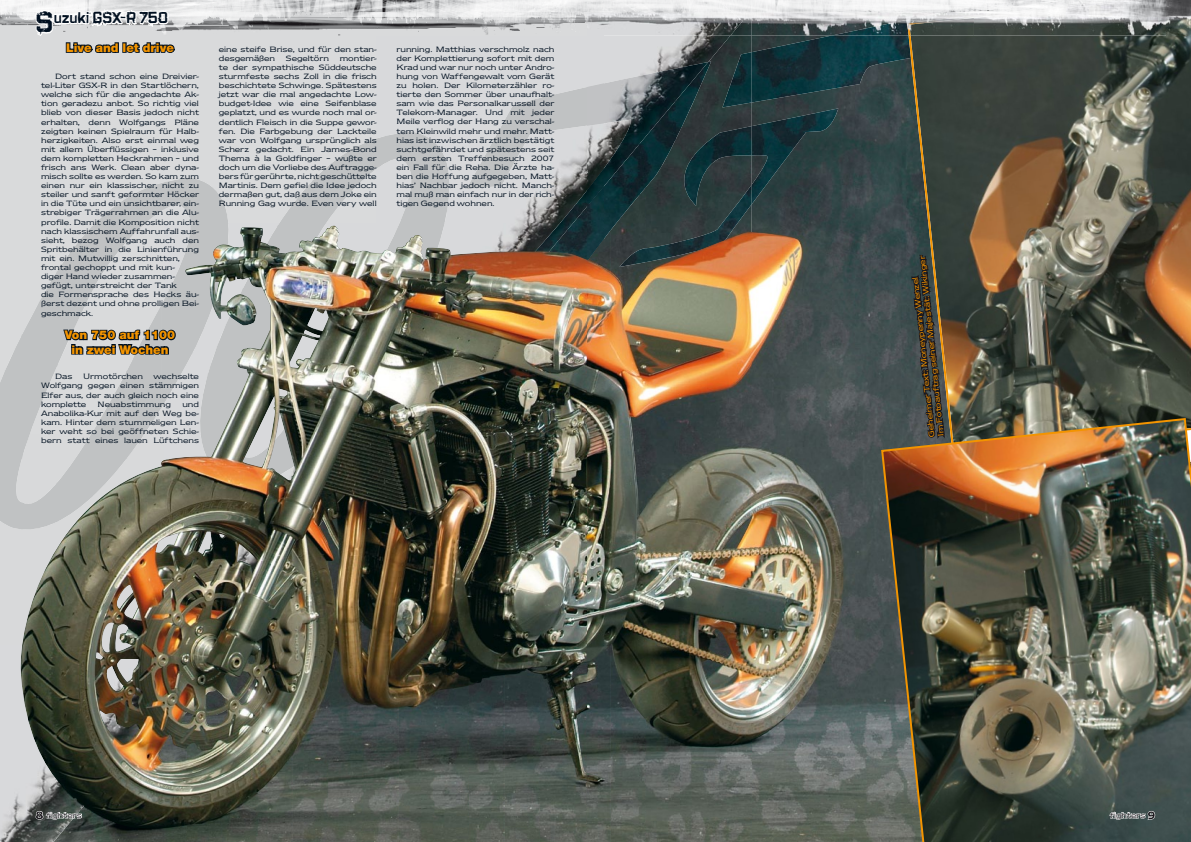
<style>
.page{position:relative;width:1191px;height:842px;background:#fff}
.page>*{position:absolute;margin:0;border:0;box-sizing:border-box;transform-origin:0 0}
.t1{font:16px "House Movements PS Soiled";color:#000f1f}
.t2{font:900 12px/14.4px "Helvetica Neue";color:#f39400;text-align:center}
.t3{font:8px/9.1px "Newtext EF";color:#000f1f;text-align:justify}
.t4{font:8px/9.1px "Newtext EF";color:#f39400}
.t5{font:8px "Newtext EF";color:#1a171c}
.s1{font-size:29.2px}
.s2{font-weight:600;font-size:11px}
</style>
<div class="page">
<img style="left:575px;top:289px;width:12px;height:553px">
<img style="left:540px;top:289px;width:35px;height:553px">
<img style="left:434px;top:829px;width:35px;height:13px">
<img style="left:505px;top:829px;width:35px;height:13px">
<img style="left:399px;top:829px;width:35px;height:13px">
<img style="left:469px;top:829px;width:36px;height:13px">
<img style="left:363px;top:829px;width:36px;height:13px">
<img style="left:328px;top:829px;width:35px;height:13px">
<img style="left:293px;top:829px;width:35px;height:13px">
<img style="left:258px;top:829px;width:35px;height:13px">
<img style="left:222px;top:829px;width:36px;height:13px">
<img style="left:187px;top:829px;width:35px;height:13px">
<img style="left:152px;top:829px;width:35px;height:13px">
<img style="left:116px;top:829px;width:36px;height:13px">
<img style="left:81px;top:829px;width:35px;height:13px">
<img style="left:71px;top:829px;width:10px;height:13px">
<div style="left:0;top:36px;width:587px;height:187px;background:#d9dadb"></div>
<img style="left:518px;top:223px;width:27px;height:3px">
<div style="left:0;top:645px;width:20px;height:176px;background:#d8d9db"></div>
<img style="left:0;top:821px;width:71px;height:21px">
<img style="left:91px;top:178px;width:141px;height:48px">
<img style="left:0;top:334px;width:20px;height:195px">
<img style="left:312px;top:131px;width:140px;height:71px">
<img style="left:277px;top:180px;width:36px;height:46px">
<img style="left:312px;top:201px;width:31px;height:25px">
<img style="left:382px;top:201px;width:66px;height:25px">
<img style="left:567px;top:187px;width:20px;height:102px">
<img style="left:554px;top:241px;width:14px;height:105px">
<img style="left:535px;top:83px;width:52px;height:50px">
<img style="left:466px;top:99px;width:69px;height:90px">
<img style="left:575px;top:169px;width:12px;height:35px">
<img style="left:545px;top:204px;width:42px;height:37px">
<img style="left:554px;top:240px;width:5px;height:36px">
<img style="left:20px;top:226px;width:534px;height:603px">
<svg style="left:62px;top:325px;width:115px;height:47px;background:#92979d"></svg>
<img style="left:0;top:0;width:587px;height:36px">
<svg style="left:30px;top:0;width:146px;height:65px"></svg>
<svg style="left:35px;top:810px;width:47px;height:11px"></svg>
<img style="left:681px;top:36px;width:227px;height:806px">
<img style="left:646px;top:782px;width:35px;height:60px">
<img style="left:611px;top:782px;width:35px;height:60px">
<img style="left:587px;top:782px;width:24px;height:60px">
<img style="left:587px;top:36px;width:1px;height:26px">
<img style="left:588px;top:36px;width:142px;height:47px">
<img style="left:675px;top:61px;width:36px;height:65px">
<img style="left:604px;top:205px;width:15px;height:27px">
<img style="left:587px;top:205px;width:17px;height:27px">
<img style="left:587px;top:62px;width:121px;height:71px">
<img style="left:587px;top:133px;width:32px;height:72px">
<img style="left:751px;top:36px;width:157px;height:66px">
<img style="left:722px;top:52px;width:29px;height:55px">
<img style="left:751px;top:108px;width:87px;height:96px">
<img style="left:619px;top:126px;width:132px;height:106px">
<img style="left:587px;top:232px;width:257px;height:550px">
<svg style="left:908px;top:36px;width:283px;height:381px;background:#5a5646"></svg>
<img style="left:880px;top:417px;width:311px;height:425px">
<svg style="left:906px;top:218px;width:40px;height:254px;background:#4c463b"></svg>
<img style="left:733px;top:0;width:174px;height:13px">
<img style="left:742px;top:13px;width:89px;height:23px">
<img style="left:587px;top:0;width:146px;height:13px">
<img style="left:587px;top:13px;width:155px;height:23px">
<img style="left:831px;top:13px;width:76px;height:23px">
<img style="left:1143px;top:0;width:48px;height:36px">
<img style="left:907px;top:0;width:236px;height:36px">
<svg style="left:1107px;top:810px;width:48px;height:12px"></svg>
<h1 class="t1" style="left:35px;top:7px;width:134px"><span class="s1">S</span>uzuki GSX-R 750</h1>
<h2 class="t2" style="left:66px;top:40px;width:109px">Live and let drive</h2>
<p class="t3" style="left:41px;top:72px;width:160px;text-align:left;text-indent:14px">Dort stand schon eine Dreivier&shy;tel-Liter GSX-R in den Startlöchern, welche sich für die angedachte Ak&shy;tion geradezu anbot. So richtig viel blieb von dieser Basis jedoch nicht erhalten, denn Wolfgangs Pläne zeigten keinen Spielraum für Halb&shy;herzigkeiten. Also erst einmal weg mit allem Überflüssigen – inklusive dem kompletten Heckrahmen – und frisch ans Werk. Clean aber dyna&shy;misch sollte es werden. So kam zum einen nur ein klassischer, nicht zu steiler und sanft geformter Höcker in die Tüte und ein unsichtbarer, ein&shy;strebiger Trägerrahmen an die Alu&shy;profile. Damit die Komposition nicht nach klassischem Auffahrunfall aus&shy;sieht, bezog Wolfgang auch den Spritbehälter in die Linienführung mit ein. Mutwillig zerschnitten, frontal gechoppt und mit kun&shy;diger Hand wieder zusammen&shy;gefügt, unterstreicht der Tank<br>die Formensprache des Hecks äu&shy;ßerst dezent und ohne prolligen Bei&shy;geschmack.</p>
<h2 class="t2" style="left:65px;top:328px;width:112px">Von 750 auf 1100 in zwei Wochen</h2>
<p class="t3" style="left:55px;top:372px;width:19px">Das</p>
<p class="t3" style="left:83px;top:372px;width:61px">Urmotörchen</p>
<p class="t3" style="left:41px;top:372px;width:159px;text-indent:112px">wechselte Wolfgang gegen einen stämmigen Elfer aus, der auch gleich noch eine komplette</p>
<p class="t3" style="left:98px;top:399px;width:75px">Neuabstimmung</p>
<p class="t3" style="left:41px;top:399px;width:159px;text-indent:141px">und Anabolika-Kur mit auf den Weg be&shy;kam. Hinter dem stummeligen Len&shy;ker weht so bei geöffneten Schie&shy;bern statt eines lauen Lüftchens</p>
<p class="t3" style="left:219px;top:44px;width:159px">eine steife Brise, und für den stan&shy;desgemäßen</p>
<p class="t3" style="left:219px;top:54px;width:160px;text-indent:121px">montier&shy;te der sympathische Süddeutsche sturmfeste sechs Zoll in die frisch beschichtete Schwinge. Spätestens jetzt war die mal angedachte Low&shy;budget-Idee wie eine Seifenblase geplatzt, und es wurde noch mal or&shy;dentlich Fleisch in die Suppe gewor&shy;fen. Die Farbgebung der Lackteile war von Wolfgang ursprünglich als Scherz gedacht. Ein James-Bond Thema à la Goldfinger – wußte er doch um die Vorliebe des Auftragge&shy;bers für gerührte, nicht geschüttelte Martinis. Dem gefiel die Idee jedoch dermaßen gut, daß aus dem Joke ein Running Gag wurde. Even very well</p>
<p class="t3" style="left:396px;top:44px;width:160px">running. Matthias verschmolz nach der Komplettierung sofort mit dem Krad und war nur noch unter Andro&shy;hung von Waffengewalt vom Gerät zu holen. Der Kilometerzähler ro&shy;tierte den Sommer über unaufhalt&shy;sam wie das Personalkarussell der Telekom-Manager. Und mit jeder Meile verflog der Hang zu verschal&shy;tem Kleinwild mehr und mehr. Matt&shy;hias ist inzwischen ärztlich bestätigt suchtgefährdet und spätestens seit dem ersten Treffenbesuch 2007 ein Fall für die Reha. Die Ärzte ha&shy;ben die Hoffung aufgegeben, Matt&shy;hias’ Nachbar jedoch nicht. Manch&shy;mal muß man einfach nur in der rich&shy;tigen Gegend wohnen.</p>
<p class="t3" style="left:286px;top:54px;width:45px">Segeltörn</p>
<p class="t5" style="left:35px;top:810px;width:48px"><span class="s2">8</span> fighters</p>
<p class="t4" style="left:927px;top:438px;width:183px;rotate:-96deg">Geheimer Text: Moneypenny Wenzel<br>Im Fotoauftrag seiner Majestät: Wikinger</p>
<p class="t5" style="left:1110px;top:810px;width:47px">fighters <span class="s2">9</span></p>
</div>
